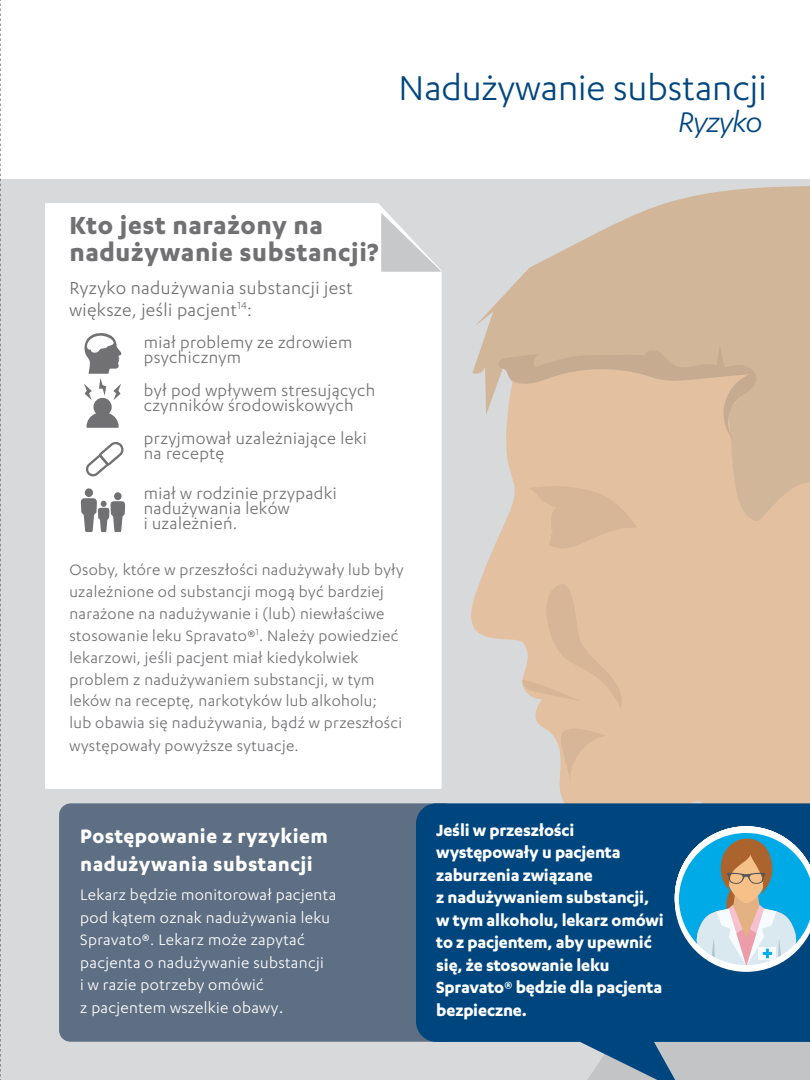
<style>
.page{position:relative;width:810px;height:1080px;background:#fff}
.page>*{position:absolute;margin:0;border:0;box-sizing:border-box;transform-origin:0 0}
.t1{font:40px "Karbon";color:#00467e}
.t2{font:italic 32.75px "Karbon";letter-spacing:-.03em;color:#00467e}
.t3{font:700 28.75px/27.5px "Karbon";letter-spacing:.02em;color:#717073}
.t4{font:700 22.5px/27.5px "Karbon";letter-spacing:.02em;color:#fff}
.t5{font:20px/21.9px "Karbon";letter-spacing:.02em;color:#717073}
.t6{font:700 18.75px/22.5px "Karbon";letter-spacing:-.01em;color:#fff}
.t7{font:18.75px/15px "Karbon";letter-spacing:.02em;color:#717073}
.t8{font:17.5px/22px "Karbon";letter-spacing:.02em;color:#717073}
.t9{font:17.5px/22.5px "Karbon";letter-spacing:.02em;color:#fff}
.s1{font-size:20px}
</style>
<div class="page">
<div style="left:0;top:179px;width:810px;height:901px;background:#d7d9da"></div>
<div style="left:59px;top:803px;width:397px;height:239px;background:#5e6f84;border-radius:11px"></div>
<svg style="left:471px;top:540px;width:339px;height:263px;fill:#e2c0a0"></svg>
<svg style="left:416px;top:803px;width:394px;height:277px;background:#1e5a8a"></svg>
<svg style="left:675px;top:826px;width:135px;height:146px;background:#6ea8c0"></svg>
<svg style="left:529px;top:540px;width:109px;height:19px;background:#e0be9e"></svg>
<svg style="left:558px;top:721px;width:49px;height:65px;background:#debd9e"></svg>
<svg style="left:522px;top:569px;width:103px;height:140px;background:#dfbe9f"></svg>
<svg style="left:472px;top:186px;width:338px;height:354px;fill:#d2b69a"></svg>
<svg style="left:496px;top:345px;width:260px;height:100px;background:#d9bb9e"></svg>
<div style="left:45px;top:203px;width:397px;height:586px;background:#fff"></div>
<svg style="left:381px;top:213px;width:61px;height:59px"></svg>
<svg style="left:83px;top:330px;width:40px;height:98px;background:#c4c4c5"></svg>
<svg style="left:85px;top:441px;width:39px;height:35px"></svg>
<div style="left:114px;top:492px;width:8px;height:8px;background:#717073;border-radius:50%"></div>
<div style="left:85px;top:488px;width:8px;height:9px;background:#717073;border-radius:50%"></div>
<svg style="left:81px;top:498px;width:44px;height:34px"></svg>
<svg style="left:0;top:0;width:1px;height:1080px"></svg>
<h1 class="t1" style="left:399px;top:66px;width:370px">Nadużywanie substancji</h1>
<h2 class="t2" style="left:678px;top:104px;width:87px">Ryzyko</h2>
<h3 class="t3" style="left:69px;top:210px;width:311px">Kto jest narażony na nadużywanie substancji?</h3>
<p class="t5" style="left:69px;top:276px;width:285px">Ryzyko nadużywania substancji jest większe, jeśli pacjent<sup>14</sup>:</p>
<p class="t7" style="left:144px;top:335px;width:210px">miał problemy ze zdrowiem psychicznym</p>
<p class="t7" style="left:144px;top:382px;width:233px">był pod wpływem stresujących czynników środowiskowych</p>
<p class="t7" style="left:144px;top:430px;width:224px">przyjmował uzależniające leki na receptę</p>
<p class="t7" style="left:144px;top:485px;width:194px">miał w rodzinie przypadki nadużywania leków<br>i uzależnień.</p>
<p class="t8" style="left:69px;top:558px;width:336px">Osoby, które w przeszłości nadużywały lub były uzależnione od substancji mogą być bardziej narażone na nadużywanie i (lub) niewłaściwe stosowanie leku Spravato®<sup>1</sup>. Należy powiedzieć lekarzowi, jeśli pacjent miał kiedykolwiek problem z nadużywaniem substancji, w tym leków na receptę, narkotyków lub alkoholu;<br>lub obawia się nadużywania, bądź w przeszłości występowały powyższe sytuacje.</p>
<p class="t4" style="left:80px;top:822px;width:249px">Postępowanie z ryzykiem nadużywania substancji</p>
<p class="t9" style="left:80px;top:883px;width:258px">Lekarz będzie monitorował pacjenta pod kątem oznak nadużywania leku<br>Spravato®. Lekarz może zapytać pacjenta o nadużywanie substancji<br>i w razie potrzeby omówić<br>z pacjentem wszelkie obawy<span class="s1">.</span></p>
<p class="t6" style="left:436px;top:818px;width:229px">Jeśli w przeszłości występowały u pacjenta zaburzenia związane<br>z nadużywaniem substancji, w tym alkoholu, lekarz omówi to z pacjentem, aby upewnić się, że stosowanie leku<br>Spravato® będzie dla pacjenta bezpieczne.</p>
</div>
